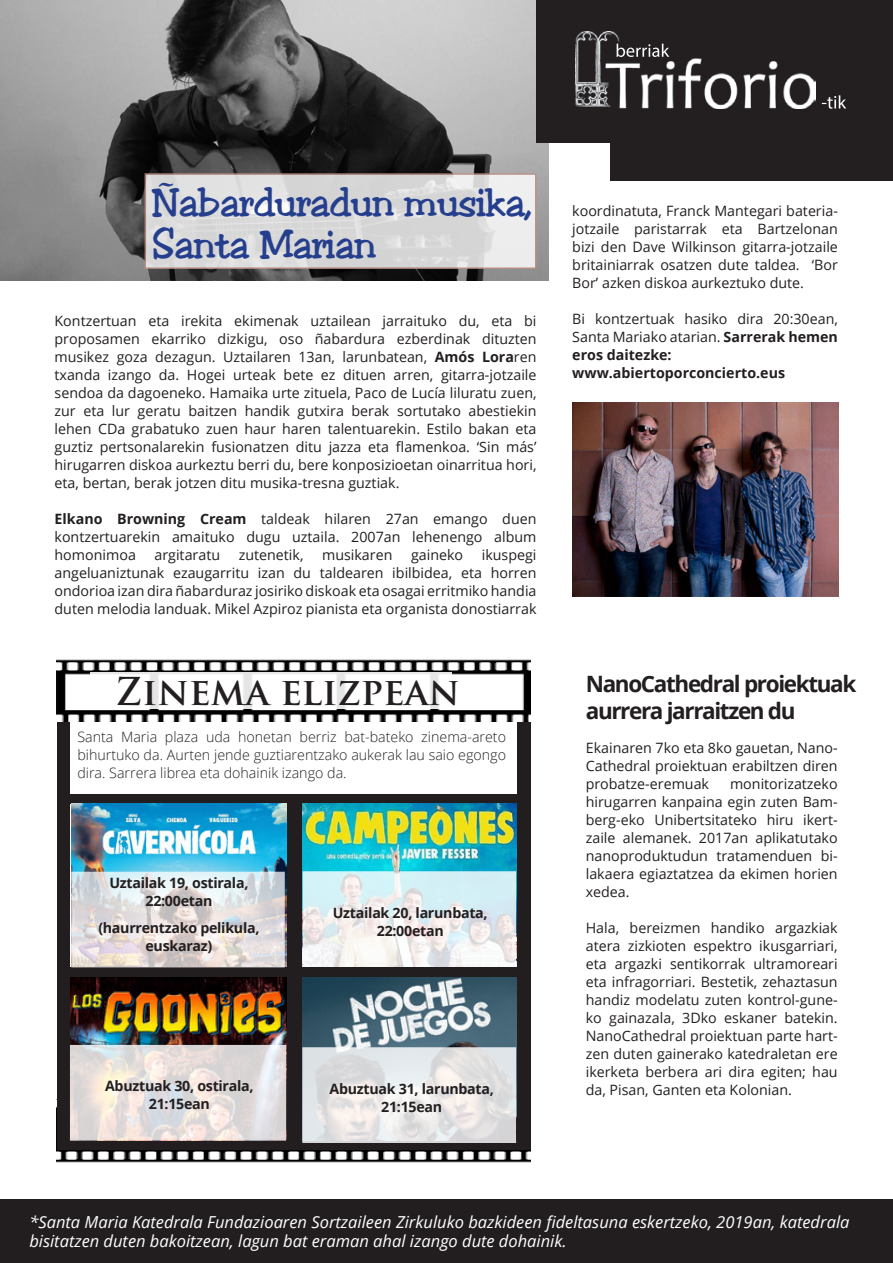
<style>
.page{position:relative;width:893px;height:1263px;background:#fff}
.page>*{position:absolute;margin:0;border:0;box-sizing:border-box;transform-origin:0 0}
.t1{font:37.5px/42px "Toledo";letter-spacing:-.01em;color:#253f8e}
.t2{font:700 37.5px "Trajan Pro";color:#231f20}
.t3{font:700 22.5px/27px "Open Sans";letter-spacing:-.06em;color:#231f20}
.t4{font:italic 16.5px/19.8px "Open Sans";color:#fff}
.t5{font:14.25px/18px "Open Sans";color:#231f20;text-align:justify}
.t6{font:300 14.25px/18px "Open Sans";color:#231f20;text-align:justify}
.t7{font:700 14.25px/18px "Open Sans";letter-spacing:-.02em;color:#231f20;text-align:center}
.t8{font:700 14.25px "Open Sans";color:#231f20}
.s1{font-weight:700}
</style>
<div class="page">
<img style="left:0;top:0;width:549px;height:281px">
<img style="left:57px;top:1149px;width:473px;height:14px">
<div style="left:57px;top:712px;width:474px;height:437px;background:#221e1f"></div>
<div style="left:70px;top:712px;width:446px;height:82px;background:#fff"></div>
<img style="left:56px;top:659px;width:475px;height:63px">
<div style="left:536px;top:0;width:357px;height:142px;background:#231f20"></div>
<div style="left:610px;top:136px;width:283px;height:45px;background:#231f20"></div>
<div style="left:0;top:1199px;width:893px;height:64px;background:#221e1f"></div>
<div style="left:90px;top:672px;width:362px;height:37px;background:#fff"></div>
<img style="left:71px;top:804px;width:215px;height:163px">
<svg style="left:71px;top:872px;width:214px;height:95px;background:#dfdcdc"></svg>
<img style="left:303px;top:804px;width:213px;height:67px">
<svg style="left:303px;top:871px;width:213px;height:96px;background:#e5eef0"></svg>
<img style="left:71px;top:978px;width:215px;height:163px">
<svg style="left:70px;top:1045px;width:216px;height:95px;background:#e4dedc"></svg>
<img style="left:303px;top:977px;width:213px;height:70px">
<svg style="left:302px;top:1047px;width:214px;height:96px;background:#e3e3e4"></svg>
<svg style="left:145px;top:173px;width:391px;height:96px;background:#dad8d8"></svg>
<img style="left:572px;top:402px;width:267px;height:194px">
<svg style="left:822px;top:95px;width:24px;height:14px"></svg>
<img style="left:575px;top:32px;width:240px;height:77px">
<svg style="left:616px;top:39px;width:130px;height:18px"></svg>
<p class="t1" style="left:152px;top:182px;width:382px">Ñabarduradun musika,<br>Santa Marian</p>
<p class="t5" style="left:55px;top:311px;width:483px">Kontzertuan eta irekita ekimenak uztailean jarraituko du, eta bi proposamen ekarriko dizkigu, oso ñabardura ezberdinak dituzten musikez goza dezagun. Uztailaren 13an, larunbatean, <span class="s1">Amós Lora</span>ren txanda izango da. Hogei urteak bete ez dituen arren, gitarra-jotzaile sendoa da dagoeneko. Hamaika urte zituela, Paco de Lucía liluratu zuen, zur eta lur geratu baitzen handik gutxira berak sortutako abestiekin lehen CDa grabatuko zuen haur haren talentuarekin. Estilo bakan eta guztiz pertsonalarekin fusionatzen ditu jazza eta flamenkoa. ‘Sin más’ hirugarren diskoa aurkeztu berri du, bere konposizioetan oinarritua hori, eta, bertan, berak jotzen ditu musika-tresna guztiak.</p>
<p class="t5" style="left:55px;top:509px;width:483px"><span class="s1">Elkano Browning Cream</span> taldeak hilaren 27an emango duen kontzertuarekin amaituko dugu uztaila. 2007an lehenengo album homonimoa</p>
<p class="t5" style="left:55px;top:545px;width:483px;text-indent:427px">ikuspegi angeluaniztunak ezaugarritu izan du taldearen ibilbidea, eta horren ondorioa izan dira ñabarduraz josiriko diskoak eta osagai erritmiko handia duten melodia landuak. Mikel Azpiroz pianista eta organista donostiarrak</p>
<p class="t5" style="left:154px;top:545px;width:67px">argitaratu</p>
<p class="t5" style="left:239px;top:545px;width:66px">zutenetik,</p>
<p class="t5" style="left:322px;top:545px;width:72px">musikaren</p>
<p class="t5" style="left:411px;top:545px;width:54px">gaineko</p>
<p class="t2" style="left:116px;top:668px;width:346px">Zinema elizpean</p>
<p class="t6" style="left:77px;top:727px;width:430px">Santa Maria plaza uda honetan berriz bat-bateko zinema-areto bihurtuko da. Aurten jende guztiarentzako aukerak lau saio egongo dira. Sarrera librea eta dohainik izango da.</p>
<p class="t7" style="left:109px;top:874px;width:141px">Uztailak 19, ostirala,<br>22:00etan</p>
<p class="t7" style="left:98px;top:918px;width:163px">(haurrentzako pelikula, euskaraz)</p>
<p class="t7" style="left:333px;top:903px;width:156px">Uztailak 20, larunbata,<br>22:00etan</p>
<p class="t7" style="left:105px;top:1077px;width:150px">Abuztuak 30, ostirala,<br>21:15ean</p>
<p class="t7" style="left:330px;top:1079px;width:166px">Abuztuak 31, larunbata,<br>21:15ean</p>
<p class="t5" style="left:572px;top:202px;width:267px">koordinatuta, Franck Mantegari bateria&shy;jotzaile paristarrak eta Bartzelonan bizi den Dave Wilkinson gitarra-jotzaile britainiarrak osatzen dute taldea. ‘Bor Bor’ azken diskoa aurkeztuko dute.</p>
<p class="t5" style="left:572px;top:310px;width:267px">Bi kontzertuak hasiko dira 20:30ean, Santa Mariako atarian. <span class="s1">Sarrerak hemen eros daitezke:</span></p>
<p class="t8" style="left:572px;top:363px;width:214px">www.abiertoporconcierto.eus</p>
<p class="t3" style="left:586px;top:670px;width:272px">NanoCathedral proiektuak aurrera jarraitzen du</p>
<p class="t5" style="left:586px;top:738px;width:253px">Ekainaren 7ko eta 8ko gauetan, Nano-Cathedral proiektuan erabiltzen diren probatze-eremuak</p>
<p class="t5" style="left:586px;top:774px;width:253px;text-indent:144px">monitorizatzeko hirugarren kanpaina egin zuten Bam&shy;berg-eko Unibertsitateko hiru ikert&shy;zaile alemanek. 2017an aplikatutako nanoproduktudun tratamenduen bi&shy;lakaera egiaztatzea da ekimen horien xedea.</p>
<p class="t5" style="left:586px;top:918px;width:253px">Hala, bereizmen handiko argazkiak atera zizkioten espektro ikusgarriari, eta argazki sentikorrak ultramoreari eta infragorriari. Bestetik, zehaztasun handiz modelatu zuten kontrol-gune&shy;ko gainazala, 3Dko eskaner batekin.<br>NanoCathedral proiektuan parte hart&shy;zen duten gainerako katedraletan ere ikerketa berbera ari dira egiten; hau da, Pisan, Ganten eta Kolonian.</p>
<p class="t4" style="left:29px;top:1211px;width:822px">*Santa Maria Katedrala Fundazioaren Sortzaileen Zirkuluko bazkideen fideltasuna eskertzeko, 2019an, katedrala bisitatzen duten bakoitzean, lagun bat eraman ahal izango dute dohainik.</p>
</div>
